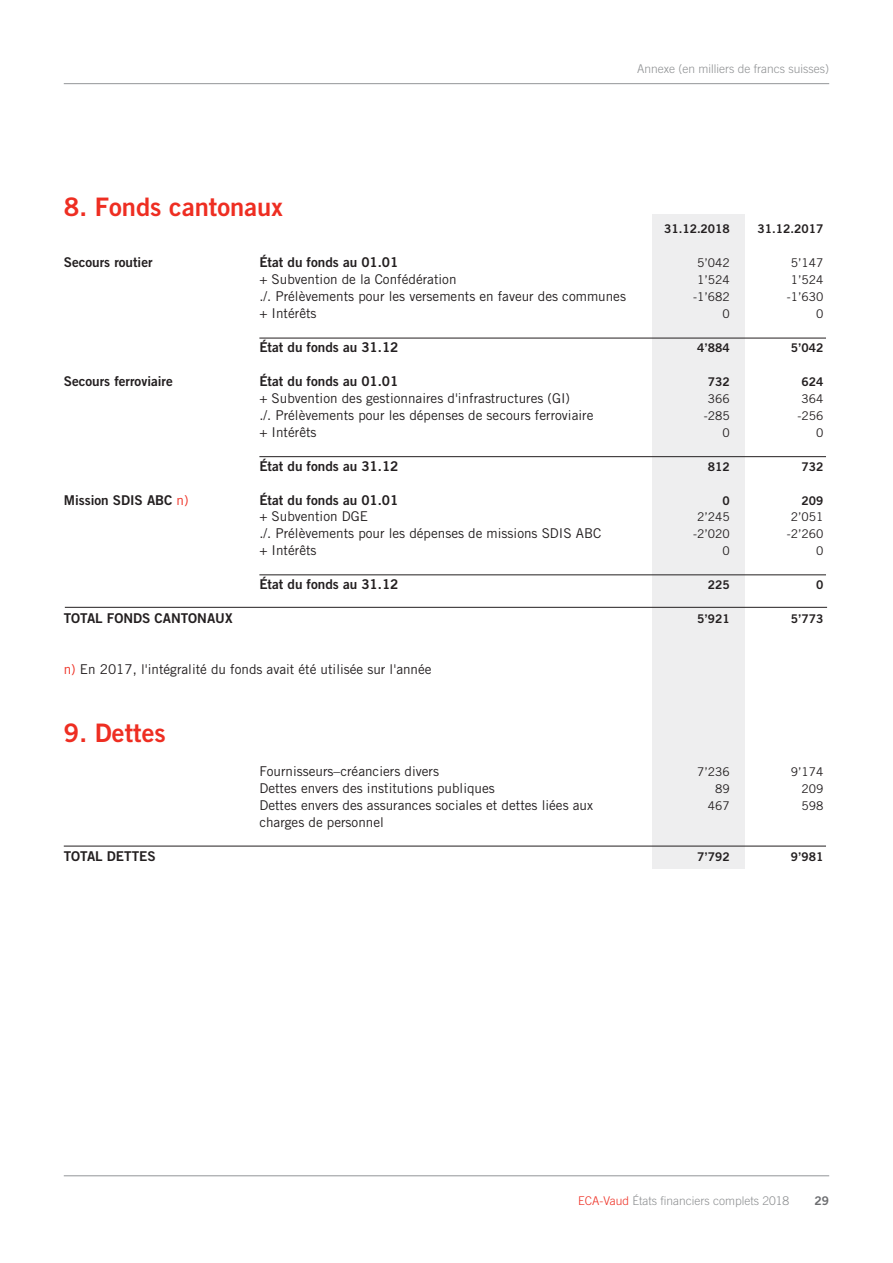
<style>
.page{position:relative;width:893px;height:1263px;background:#fff}
.page>*{position:absolute;margin:0;border:0;box-sizing:border-box;transform-origin:0 0}
.t1{font:25.5px "Trade Gothic Bold Two";color:#ee2e22}
.t2{font:13.5px/17px "Trade Gothic";color:#231f20}
.t3{font:13.5px "Trade Gothic Bold Two";color:#231f20}
.t4{font:12px "Trade Gothic";color:#231f20}
.t5{font:12px "Trade Gothic Bold Two";color:#231f20}
.t6{font:300 12px "Trade Gothic";color:#8e9092}
.t7{font:12px "Trade Gothic Bold Two";color:#6c6d70}
.s1{font-family:"Trade Gothic";color:#ee2e22}
.s2{color:#ee2e22}
</style>
<div class="page">
<hr style="left:64px;top:83px;width:765px;height:1px;background:#939598">
<hr style="left:64px;top:1175px;width:765px;height:1px;background:#939598">
<div style="left:652px;top:214px;width:93px;height:654px;background:#eeeeef"></div>
<hr style="left:259px;top:338px;width:567px;height:1px;background:#231f20">
<hr style="left:259px;top:456px;width:567px;height:1px;background:#231f20">
<hr style="left:259px;top:574px;width:567px;height:1px;background:#231f20">
<hr style="left:65px;top:607px;width:762px;height:1px;background:#231f20">
<hr style="left:64px;top:846px;width:762px;height:1px;background:#231f20">
<h1 class="t1" style="left:64px;top:191px;width:220px">8. Fonds cantonaux</h1>
<p class="t6" style="left:637px;top:62px;width:193px">Annexe (en milliers de francs suisses)</p>
<p class="t5" style="left:664px;top:222px;width:67px">31.12.2018</p>
<p class="t5" style="left:757px;top:222px;width:67px">31.12.2017</p>
<p class="t3" style="left:64px;top:254px;width:90px">Secours routier</p>
<p class="t3" style="left:259px;top:254px;width:141px">État du fonds au 01.01</p>
<p class="t4" style="left:697px;top:256px;width:34px">5’042</p>
<p class="t4" style="left:791px;top:256px;width:34px">5’147</p>
<p class="t2" style="left:259px;top:271px;width:199px">+ Subvention de la Confédération</p>
<p class="t4" style="left:697px;top:273px;width:34px">1’524</p>
<p class="t4" style="left:791px;top:273px;width:34px">1’524</p>
<p class="t2" style="left:259px;top:288px;width:368px">./. Prélèvements pour les versements en faveur des communes</p>
<p class="t4" style="left:693px;top:290px;width:38px">-1’682</p>
<p class="t4" style="left:787px;top:290px;width:38px">-1’630</p>
<p class="t2" style="left:259px;top:305px;width:59px">+ Intérêts</p>
<p class="t4" style="left:723px;top:307px;width:9px">0</p>
<p class="t4" style="left:816px;top:307px;width:9px">0</p>
<p class="t3" style="left:259px;top:339px;width:141px">État du fonds au 31.12</p>
<p class="t5" style="left:697px;top:340px;width:34px">4’884</p>
<p class="t5" style="left:791px;top:340px;width:34px">5’042</p>
<p class="t3" style="left:64px;top:373px;width:111px">Secours ferroviaire</p>
<p class="t3" style="left:259px;top:373px;width:141px">État du fonds au 01.01</p>
<p class="t5" style="left:708px;top:374px;width:23px">732</p>
<p class="t5" style="left:801px;top:374px;width:23px">624</p>
<p class="t2" style="left:259px;top:389px;width:312px">+ Subvention des gestionnaires d'infrastructures (GI)</p>
<p class="t4" style="left:708px;top:391px;width:23px">366</p>
<p class="t4" style="left:801px;top:391px;width:23px">364</p>
<p class="t2" style="left:259px;top:406px;width:336px">./. Prélèvements pour les dépenses de secours ferroviaire</p>
<p class="t4" style="left:704px;top:408px;width:27px">-285</p>
<p class="t4" style="left:797px;top:408px;width:27px">-256</p>
<p class="t2" style="left:259px;top:423px;width:59px">+ Intérêts</p>
<p class="t4" style="left:723px;top:425px;width:9px">0</p>
<p class="t4" style="left:816px;top:425px;width:9px">0</p>
<p class="t3" style="left:259px;top:457px;width:141px">État du fonds au 31.12</p>
<p class="t5" style="left:708px;top:459px;width:23px">812</p>
<p class="t5" style="left:801px;top:459px;width:23px">732</p>
<p class="t3" style="left:64px;top:491px;width:126px">Mission SDIS ABC <span class="s1">n)</span></p>
<p class="t3" style="left:259px;top:491px;width:141px">État du fonds au 01.01</p>
<p class="t5" style="left:723px;top:493px;width:9px">0</p>
<p class="t5" style="left:801px;top:493px;width:23px">209</p>
<p class="t2" style="left:259px;top:508px;width:110px">+ Subvention DGE</p>
<p class="t4" style="left:697px;top:510px;width:34px">2’245</p>
<p class="t4" style="left:791px;top:510px;width:34px">2’051</p>
<p class="t2" style="left:259px;top:525px;width:343px">./. Prélèvements pour les dépenses de missions SDIS ABC</p>
<p class="t4" style="left:693px;top:527px;width:38px">-2’020</p>
<p class="t4" style="left:787px;top:527px;width:38px">-2’260</p>
<p class="t2" style="left:259px;top:542px;width:59px">+ Intérêts</p>
<p class="t4" style="left:723px;top:544px;width:9px">0</p>
<p class="t4" style="left:816px;top:544px;width:9px">0</p>
<p class="t3" style="left:259px;top:576px;width:141px">État du fonds au 31.12</p>
<p class="t5" style="left:708px;top:578px;width:23px">225</p>
<p class="t5" style="left:816px;top:578px;width:9px">0</p>
<p class="t3" style="left:64px;top:610px;width:170px">TOTAL FONDS CANTONAUX</p>
<p class="t5" style="left:697px;top:611px;width:34px">5’921</p>
<p class="t5" style="left:791px;top:611px;width:34px">5’773</p>
<p class="t2" style="left:64px;top:661px;width:369px"><span class="s2">n)</span> En 2017, l'intégralité du fonds avait été utilisée sur l'année</p>
<h1 class="t1" style="left:64px;top:717px;width:103px">9. Dettes</h1>
<p class="t2" style="left:259px;top:762px;width:181px">Fournisseurs–créanciers divers</p>
<p class="t4" style="left:697px;top:764px;width:34px">7’236</p>
<p class="t4" style="left:791px;top:764px;width:34px">9’174</p>
<p class="t2" style="left:259px;top:779px;width:237px">Dettes envers des institutions publiques</p>
<p class="t4" style="left:715px;top:781px;width:16px">89</p>
<p class="t4" style="left:801px;top:781px;width:23px">209</p>
<p class="t2" style="left:259px;top:796px;width:335px">Dettes envers des assurances sociales et dettes liées aux charges de personnel</p>
<p class="t4" style="left:708px;top:798px;width:23px">467</p>
<p class="t4" style="left:801px;top:798px;width:23px">598</p>
<p class="t3" style="left:64px;top:847px;width:93px">TOTAL DETTES</p>
<p class="t5" style="left:697px;top:849px;width:34px">7’792</p>
<p class="t5" style="left:791px;top:849px;width:34px">9’981</p>
<p class="t6" style="left:578px;top:1193px;width:213px"><span class="s2">ECA-Vaud</span> États financiers complets 2018</p>
<p class="t7" style="left:814px;top:1193px;width:16px">29</p>
</div>
